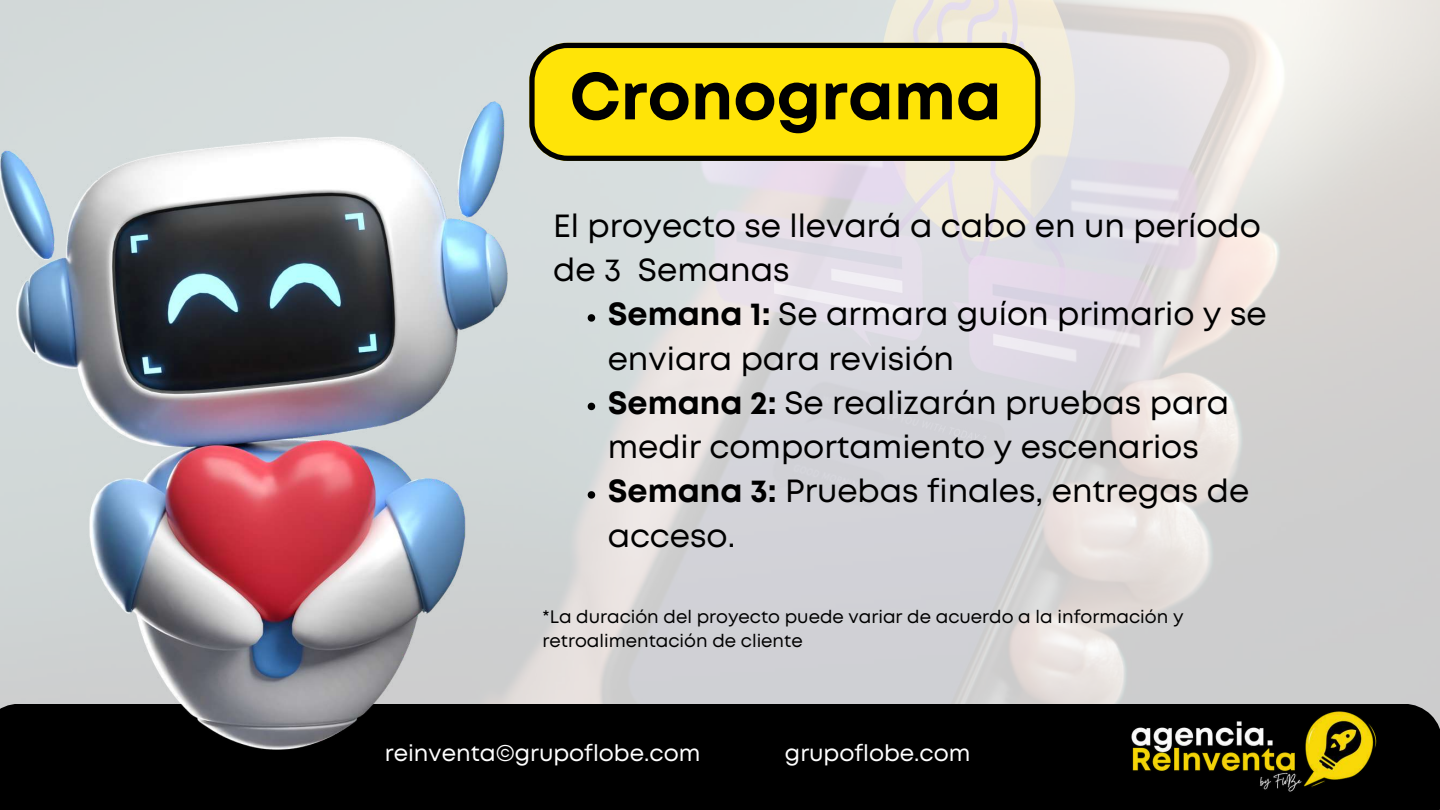
<style>
.page{position:relative;width:1440px;height:810px;background:#fff}
.page>*{position:absolute;margin:0;border:0;box-sizing:border-box;transform-origin:0 0}
.t1{font:700 66.3px "Mont";color:#000}
.t2{font:32.1px/44.2px "Mont";color:#000}
.t3{font:22.8px "Mont";color:#fff}
.t4{font:18px/24.8px "Mont";color:#000}
.s1{font-weight:700}
</style>
<div class="page">
<div style="left:0;top:704px;width:1440px;height:106px;background:#000"></div>
<img style="left:1088px;top:584px;width:332px;height:226px">
<svg style="left:529px;top:43px;width:512px;height:118px;background:#e4cd0a"></svg>
<img style="left:0;top:102px;width:508px;height:648px">
<svg style="left:588px;top:314px;width:7px;height:8px"></svg>
<svg style="left:588px;top:403px;width:7px;height:7px"></svg>
<svg style="left:588px;top:491px;width:7px;height:8px"></svg>
<h1 class="t1" style="left:570px;top:71px;width:434px">Cronograma</h1>
<p class="t2" style="left:553px;top:206px;width:709px">El proyecto se llevará a cabo en un período de 3 Semanas</p>
<p class="t2" style="left:608px;top:294px;width:661px"><span class="s1">Semana 1:</span> Se armara guíon primario y se enviara para revisión<br><span class="s1">Semana 2:</span> Se realizarán pruebas para medir comportamiento y escenarios<br><span class="s1">Semana 3:</span> Pruebas finales, entregas de acceso.</p>
<p class="t4" style="left:543px;top:605px;width:642px">*La duración del proyecto puede variar de acuerdo a la información y retroalimentación de cliente</p>
<p class="t3" style="left:385px;top:745px;width:317px">reinventa©grupoflobe.com</p>
<p class="t3" style="left:785px;top:745px;width:187px">grupoflobe.com</p>
</div>
